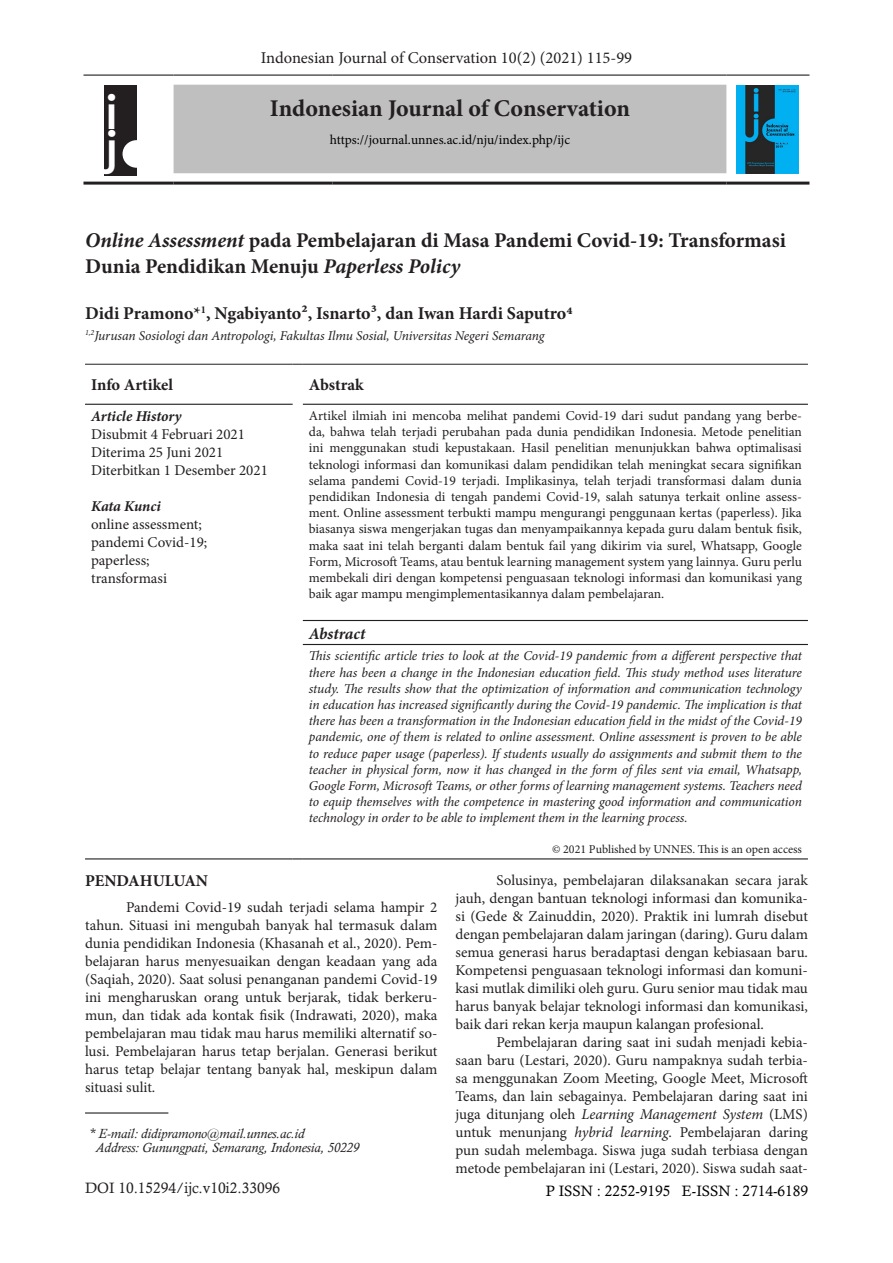
<style>
.page{position:relative;width:893px;height:1263px;background:#fff}
.page>*{position:absolute;margin:0;border:0;box-sizing:border-box;transform-origin:0 0}
.t1{font:600 45px/36px "Montserrat";color:#fff}
.t2{font:700 24px "Minion Pro";color:#231f20}
.JUDUL{font:700 21px/25.2px "Minion Pro";color:#231f20}
.Nama_Penulis{font:700 18px "Minion Pro";letter-spacing:-.005em;color:#231f20}
.t3{font:16.5px "Minion Pro";color:#231f20}
.JUDUL-2{font:700 16.5px "Minion Pro";letter-spacing:-.005em;color:#231f20}
.BAB{font:700 16.5px "Minion Pro";color:#231f20}
.JUDUL-3{font:italic 700 16.5px "Minion Pro";letter-spacing:-.005em;color:#231f20}
.ISI{font:15px/18px "Minion Pro";color:#231f20;text-align:justify}
.JUDUL-4{font:15px "Minion Pro";color:#231f20}
.t4{font:15px "Calisto";color:#000}
.t5{font:15px "Calisto";color:#231f20}
.JUDUL-5{font:italic 700 15px "Minion Pro";letter-spacing:-.005em;color:#231f20}
.Isi_Abstrak_Indo{font:13.5px/16.2px "Minion Pro";color:#231f20;text-align:justify}
.Isi_Abstrak_Inggris{font:italic 13.5px/16.2px "Minion Pro";letter-spacing:-.01em;color:#231f20;text-align:justify}
.t6{font:italic 13.5px "Calisto";color:#231f20}
.Sekolah___Diterima{font:italic 13.5px "Minion Pro";letter-spacing:-.01em;color:#231f20}
.t7{font:13.5px "Minion Pro";color:#000}
.Judul_Daftar_Pustaka{font:12px "Minion Pro";color:#231f20}
.s1{font-style:italic}
</style>
<div class="page">
<div style="left:174px;top:85px;width:552px;height:88px;background:#bfbfbf"></div>
<svg style="left:174px;top:173px;width:552px;height:9px"></svg>
<hr style="left:83px;top:75px;width:91px;height:1px;background:#231f20">
<hr style="left:174px;top:75px;width:159px;height:1px;background:#231f20">
<hr style="left:333px;top:75px;width:393px;height:1px;background:#231f20">
<hr style="left:726px;top:75px;width:83px;height:1px;background:#231f20">
<hr style="left:83px;top:182px;width:91px;height:3px;background:#231f20">
<hr style="left:174px;top:182px;width:159px;height:3px;background:#231f20">
<hr style="left:333px;top:182px;width:393px;height:3px;background:#231f20">
<hr style="left:726px;top:182px;width:83px;height:3px;background:#231f20">
<img style="left:736px;top:85px;width:62px;height:88px">
<div style="left:105px;top:86px;width:32px;height:90px;background:#231f20"></div>
<div style="left:123px;top:140px;width:28px;height:28px;background:#fff;border-radius:50%"></div>
<hr style="left:85px;top:364px;width:208px;height:1px;background:#231f20">
<hr style="left:303px;top:364px;width:505px;height:1px;background:#231f20">
<hr style="left:85px;top:404px;width:208px;height:1px;background:#231f20">
<hr style="left:303px;top:404px;width:505px;height:1px;background:#231f20">
<hr style="left:85px;top:858px;width:208px;height:1px;background:#231f20">
<hr style="left:303px;top:858px;width:505px;height:1px;background:#231f20">
<hr style="left:303px;top:620px;width:505px;height:1px;background:#231f20">
<hr style="left:303px;top:644px;width:505px;height:1px;background:#231f20">
<hr style="left:85px;top:1112px;width:83px;height:1px;background:#231f20">
<h1 class="t1" style="left:105px;top:93px;width:15px">i j</h1>
<p class="t3" style="left:261px;top:47px;width:373px">Indonesian Journal of Conservation 10(2) (2021) 115-99</p>
<h2 class="t2" style="left:270px;top:91px;width:362px">Indonesian Journal of Conservation</h2>
<p class="t7" style="left:330px;top:130px;width:242px">https://journal.unnes.ac.id/nju/index.php/ijc</p>
<p class="JUDUL" style="left:85px;top:228px;width:702px"><span class="s1">Online Assessment</span> pada Pembelajaran di Masa Pandemi Covid-19: Transformasi<br>Dunia Pendidikan Menuju <span class="s1">Paperless Policy</span></p>
<p class="Nama_Penulis" style="left:85px;top:301px;width:489px">Didi Pramono*<sup>1</sup>, Ngabiyanto2, Isnarto3, dan Iwan Hardi Saputro4</p>
<p class="Sekolah___Diterima" style="left:85px;top:326px;width:461px"><sup>1,2</sup>Jurusan Sosiologi dan Antropologi, Fakultas Ilmu Sosial, Universitas Negeri Semarang</p>
<p class="JUDUL-2" style="left:91px;top:373px;width:83px">Info Artikel</p>
<p class="JUDUL-2" style="left:309px;top:373px;width:56px">Abstrak</p>
<p class="JUDUL-5" style="left:91px;top:406px;width:92px">Article History</p>
<p class="JUDUL-4" style="left:91px;top:424px;width:155px">Disubmit 4 Februari 2021</p>
<p class="JUDUL-4" style="left:91px;top:442px;width:134px">Diterima 25 Juni 2021</p>
<p class="JUDUL-4" style="left:91px;top:460px;width:178px">Diterbitkan 1 Desember 2021</p>
<p class="JUDUL-5" style="left:91px;top:496px;width:71px">Kata Kunci</p>
<p class="JUDUL-4" style="left:91px;top:514px;width:112px">online assessment;</p>
<p class="JUDUL-4" style="left:91px;top:532px;width:118px">pandemi Covid-19;</p>
<p class="JUDUL-4" style="left:91px;top:550px;width:60px">paperless;</p>
<p class="JUDUL-4" style="left:91px;top:568px;width:77px">transformasi</p>
<p class="Isi_Abstrak_Indo" style="left:309px;top:408px;width:495px">Artikel ilmiah ini mencoba melihat pandemi Covid-19 dari sudut pandang yang berbe&shy;da, bahwa telah terjadi perubahan pada dunia pendidikan Indonesia. Metode penelitian ini menggunakan studi kepustakaan. Hasil penelitian menunjukkan bahwa optimalisasi teknologi informasi dan komunikasi dalam pendidikan telah meningkat secara signifikan selama pandemi Covid-19 terjadi. Implikasinya, telah terjadi transformasi dalam dunia pendidikan Indonesia di tengah pandemi Covid-19, salah satunya terkait online assess&shy;ment. Online assessment terbukti mampu mengurangi penggunaan kertas (paperless). Jika biasanya siswa mengerjakan tugas dan menyampaikannya kepada guru dalam bentuk fisik, maka saat ini telah berganti dalam bentuk fail yang dikirim via surel, Whatsapp, Google Form, Microsoft Teams, atau bentuk learning management system yang lainnya. Guru perlu membekali diri dengan kompetensi penguasaan teknologi informasi dan komunikasi yang baik agar mampu mengimplementasikannya dalam pembelajaran.</p>
<p class="JUDUL-3" style="left:309px;top:621px;width:58px">Abstract</p>
<p class="Isi_Abstrak_Inggris" style="left:309px;top:648px;width:495px">This scientific article tries to look at the Covid-19 pandemic from a different perspective that there has been a change in the Indonesian education field. This study method uses literature study. The results show that the optimization of information and communication technology in education has increased significantly during the Covid-19 pandemic. The implication is that there has been a transformation in the Indonesian education field in the midst of the Covid-19 pandemic, one of them is related to online assessment. Online assessment is proven to be able to reduce paper usage (paperless). If students usually do assignments and submit them to the teacher in physical form, now it has changed in the form of files sent via email, Whatsapp, Google Form, Microsoft Teams, or other forms of learning management systems. Teachers need to equip themselves with the competence in mastering good information and communication technology in order to be able to implement them in the learning process.</p>
<p class="Judul_Daftar_Pustaka" style="left:552px;top:841px;width:251px">© 2021 Published by UNNES. This is an open access</p>
<p class="BAB" style="left:85px;top:869px;width:125px">PENDAHULUAN</p>
<p class="ISI" style="left:85px;top:899px;width:354px;text-indent:41px">Pandemi Covid-19 sudah terjadi selama hampir 2 tahun. Situasi ini mengubah banyak hal termasuk dalam dunia pendidikan Indonesia (Khasanah et al., 2020). Pem&shy;belajaran harus menyesuaikan dengan keadaan yang ada (Saqiah, 2020). Saat solusi penanganan pandemi Covid-19 ini mengharuskan orang untuk berjarak, tidak berkeru&shy;mun, dan tidak ada kontak fisik (Indrawati, 2020), maka pembelajaran mau tidak mau harus memiliki alternatif so&shy;lusi. Pembelajaran harus tetap berjalan. Generasi berikut harus tetap belajar tentang banyak hal, meskipun dalam situasi sulit.</p>
<p class="t6" style="left:89px;top:1126px;width:217px">* E-mail: didipramono@mail.unnes.ac.id</p>
<p class="t6" style="left:96px;top:1139px;width:265px">Address: Gunungpati, Semarang, Indonesia, 50229</p>
<p class="t5" style="left:85px;top:1179px;width:196px">DOI 10.15294/ijc.v10i2.33096</p>
<p class="ISI" style="left:455px;top:871px;width:354px;text-indent:41px">Solusinya, pembelajaran dilaksanakan secara jarak jauh, dengan bantuan teknologi informasi dan komunika&shy;si (Gede &amp; Zainuddin, 2020). Praktik ini lumrah disebut dengan pembelajaran dalam jaringan (daring). Guru dalam semua generasi harus beradaptasi dengan kebiasaan baru.<br>Kompetensi penguasaan teknologi informasi dan komuni&shy;kasi mutlak dimiliki oleh guru. Guru senior mau tidak mau harus banyak belajar teknologi informasi dan komunikasi, baik dari rekan kerja maupun kalangan profesional.</p>
<p class="ISI" style="left:455px;top:1033px;width:354px;text-indent:41px">Pembelajaran daring saat ini sudah menjadi kebia&shy;saan baru (Lestari, 2020). Guru nampaknya sudah terbia&shy;sa menggunakan Zoom Meeting, Google Meet, Microsoft Teams, dan lain sebagainya. Pembelajaran daring saat ini juga ditunjang oleh <span class="s1">Learning Management System</span> (LMS) untuk menunjang <span class="s1">hybrid learning</span>. Pembelajaran daring pun sudah melembaga. Siswa juga sudah terbiasa dengan metode pembelajaran ini (Lestari, 2020). Siswa sudah saat-</p>
<p class="t4" style="left:546px;top:1182px;width:264px">P ISSN : 2252-9195 E-ISSN : 2714-6189</p>
</div>
